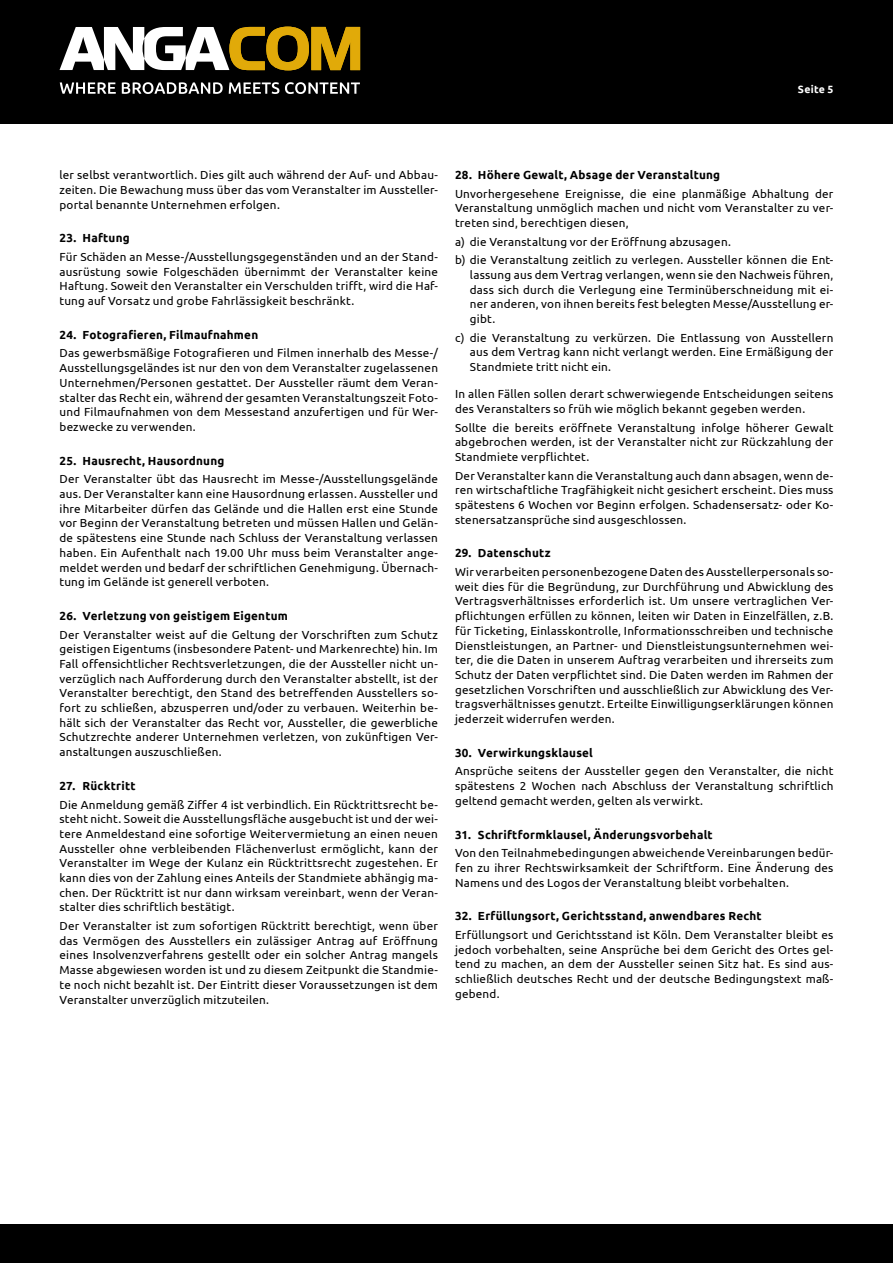
<style>
.page{position:relative;width:893px;height:1263px;background:#fff}
.page>*{position:absolute;margin:0;border:0;box-sizing:border-box;transform-origin:0 0}
.t1{font:11.7px/14.7px "Ubuntu";letter-spacing:.015em;color:#000;text-align:justify}
.t2{font:700 11.7px "Ubuntu";letter-spacing:.02em;color:#000}
.t3{font:700 10.5px "Ubuntu";letter-spacing:.025em;color:#fff}
</style>
<div class="page">
<div style="left:0;top:1225px;width:893px;height:38px;background:#000"></div>
<div style="left:0;top:0;width:893px;height:123px;background:#000"></div>
<svg style="left:60px;top:27px;width:300px;height:44px"></svg>
<svg style="left:60px;top:82px;width:56px;height:12px"></svg>
<svg style="left:122px;top:82px;width:101px;height:12px"></svg>
<svg style="left:229px;top:82px;width:50px;height:12px"></svg>
<svg style="left:285px;top:82px;width:75px;height:12px"></svg>
<p class="t3" style="left:798px;top:83px;width:37px">Seite 5</p>
<p class="t1" style="left:60px;top:167px;width:380px">ler selbst verantwortlich. Dies gilt auch während der Auf- und Abbau&shy;zeiten. Die Bewachung muss über das vom Veranstalter im Aussteller&shy;portal benannte Unternehmen erfolgen.</p>
<p class="t2" style="left:60px;top:231px;width:72px">23. Haftung</p>
<p class="t1" style="left:60px;top:249px;width:380px">Für Schäden an Messe-/Ausstellungsgegenständen und an der Stand&shy;ausrüstung sowie Folgeschäden übernimmt der Veranstalter keine Haftung. Soweit den Veranstalter ein Verschulden trifft, wird die Haf&shy;tung auf Vorsatz und grobe Fahrlässigkeit beschränkt.</p>
<p class="t2" style="left:60px;top:328px;width:200px">24. Fotografieren, Filmaufnahmen</p>
<p class="t1" style="left:60px;top:346px;width:380px">Das gewerbsmäßige Fotografieren und Filmen innerhalb des Messe-/ Ausstellungsgeländes ist nur den von dem Veranstalter zugelassenen Unternehmen/Personen gestattet. Der Aussteller räumt dem Veran&shy;stalter das Recht ein, während der gesamten Veranstaltungszeit Foto&shy;und Filmaufnahmen von dem Messestand anzufertigen und für Wer&shy;bezwecke zu verwenden.</p>
<p class="t2" style="left:60px;top:453px;width:166px">25. Hausrecht, Hausordnung</p>
<p class="t1" style="left:60px;top:471px;width:380px">Der Veranstalter übt das Hausrecht im Messe-/Ausstellungsgelände aus. Der Veranstalter kann eine Hausordnung erlassen. Aussteller und ihre Mitarbeiter dürfen das Gelände und die Hallen erst eine Stunde vor Beginn der Veranstaltung betreten und müssen Hallen und Gelän&shy;de spätestens eine Stunde nach Schluss der Veranstaltung verlassen haben. Ein Aufenthalt nach 19.00 Uhr muss beim Veranstalter ange&shy;meldet werden und bedarf der schriftlichen Genehmigung. Übernach&shy;tung im Gelände ist generell verboten.</p>
<p class="t2" style="left:60px;top:609px;width:230px">26. Verletzung von geistigem Eigentum</p>
<p class="t1" style="left:60px;top:627px;width:380px">Der Veranstalter weist auf die Geltung der Vorschriften zum Schutz geistigen Eigentums (insbesondere Patent- und Markenrechte) hin. Im Fall offensichtlicher Rechtsverletzungen, die der Aussteller nicht un&shy;verzüglich nach Aufforderung durch den Veranstalter abstellt, ist der Veranstalter berechtigt, den Stand des betreffenden Ausstellers so&shy;fort zu schließen, abzusperren und/oder zu verbauen. Weiterhin be&shy;hält sich der Veranstalter das Recht vor, Aussteller, die gewerbliche Schutzrechte anderer Unternehmen verletzen, von zukünftigen Ver&shy;anstaltungen auszuschließen.</p>
<p class="t2" style="left:60px;top:779px;width:78px">27. Rücktritt</p>
<p class="t1" style="left:60px;top:797px;width:380px">Die Anmeldung gemäß Ziffer 4 ist verbindlich. Ein Rücktrittsrecht be&shy;steht nicht. Soweit die Ausstellungsfläche ausgebucht ist und der wei&shy;tere Anmeldestand eine sofortige Weitervermietung an einen neuen Aussteller ohne verbleibenden Flächenverlust ermöglicht, kann der Veranstalter im Wege der Kulanz ein Rücktrittsrecht zugestehen. Er kann dies von der Zahlung eines Anteils der Standmiete abhängig ma&shy;chen. Der Rücktritt ist nur dann wirksam vereinbart, wenn der Veran&shy;stalter dies schriftlich bestätigt.</p>
<p class="t1" style="left:60px;top:918px;width:380px">Der Veranstalter ist zum sofortigen Rücktritt berechtigt, wenn über das Vermögen des Ausstellers ein zulässiger Antrag auf Eröffnung eines Insolvenzverfahrens gestellt oder ein solcher Antrag mangels Masse abgewiesen worden ist und zu diesem Zeitpunkt die Standmie&shy;te noch nicht bezahlt ist. Der Eintritt dieser Voraussetzungen ist dem Veranstalter unverzüglich mitzuteilen.</p>
<p class="t2" style="left:455px;top:168px;width:267px">28. Höhere Gewalt, Absage der Veranstaltung</p>
<p class="t1" style="left:455px;top:186px;width:380px">Unvorhergesehene Ereignisse, die eine planmäßige Abhaltung der Veranstaltung unmöglich machen und nicht vom Veranstalter zu ver&shy;treten sind, berechtigen diesen,</p>
<p class="t1" style="left:455px;top:232px;width:380px;line-height:18.5px">a) die Veranstaltung vor der Eröffnung abzusagen.<br>b) die Veranstaltung zeitlich zu verlegen. Aussteller können die Ent-</p>
<p class="t1" style="left:470px;top:267px;width:365px">lassung aus dem Vertrag verlangen, wenn sie den Nachweis führen, dass sich durch die Verlegung eine Terminüberschneidung mit ei&shy;ner anderen, von ihnen bereits fest belegten Messe/Ausstellung er&shy;gibt.</p>
<p class="t1" style="left:470px;top:330px;width:365px;text-indent:-15px">c) die Veranstaltung zu verkürzen. Die Entlassung von Ausstellern aus dem Vertrag kann nicht verlangt werden. Eine Ermäßigung der Standmiete tritt nicht ein.</p>
<p class="t1" style="left:455px;top:386px;width:380px">In allen Fällen sollen derart schwerwiegende Entscheidungen seitens des Veranstalters so früh wie möglich bekannt gegeben werden.</p>
<p class="t1" style="left:455px;top:420px;width:380px">Sollte die bereits eröffnete Veranstaltung infolge höherer Gewalt abgebrochen werden, ist der Veranstalter nicht zur Rückzahlung der Standmiete verpflichtet.</p>
<p class="t1" style="left:455px;top:468px;width:380px">Der Veranstalter kann die Veranstaltung auch dann absagen, wenn de&shy;ren wirtschaftliche Tragfähigkeit nicht gesichert erscheint. Dies muss spätestens 6 Wochen vor Beginn erfolgen. Schadensersatz- oder Ko&shy;stenersatzansprüche sind ausgeschlossen.</p>
<p class="t2" style="left:455px;top:546px;width:97px">29. Datenschutz</p>
<p class="t1" style="left:455px;top:564px;width:380px">Wir verarbeiten personenbezogene Daten des Ausstellerpersonals so&shy;weit dies für die Begründung, zur Durchführung und Abwicklung des Vertragsverhältnisses erforderlich ist. Um unsere vertraglichen Ver&shy;pflichtungen erfüllen zu können, leiten wir Daten in Einzelfällen, z.B. für Ticketing, Einlasskontrolle, Informationsschreiben und technische Dienstleistungen, an Partner- und Dienstleistungsunternehmen wei&shy;ter, die die Daten in unserem Auftrag verarbeiten und ihrerseits zum Schutz der Daten verpflichtet sind. Die Daten werden im Rahmen der gesetzlichen Vorschriften und ausschließlich zur Abwicklung des Ver&shy;tragsverhältnisses genutzt. Erteilte Einwilligungserklärungen können jederzeit widerrufen werden.</p>
<p class="t2" style="left:455px;top:746px;width:139px">30. Verwirkungsklausel</p>
<p class="t1" style="left:455px;top:763px;width:380px">Ansprüche seitens der Aussteller gegen den Veranstalter, die nicht spätestens 2 Wochen nach Abschluss der Veranstaltung schriftlich geltend gemacht werden, gelten als verwirkt.</p>
<p class="t2" style="left:455px;top:827px;width:259px">31. Schriftformklausel, Änderungsvorbehalt</p>
<p class="t1" style="left:455px;top:845px;width:380px">Von den Teilnahmebedingungen abweichende Vereinbarungen bedür&shy;fen zu ihrer Rechtswirksamkeit der Schriftform. Eine Änderung des Namens und des Logos der Veranstaltung bleibt vorbehalten.</p>
<p class="t2" style="left:455px;top:909px;width:308px">32. Erfüllungsort, Gerichtsstand, anwendbares Recht</p>
<p class="t1" style="left:455px;top:927px;width:380px">Erfüllungsort und Gerichtsstand ist Köln. Dem Veranstalter bleibt es jedoch vorbehalten, seine Ansprüche bei dem Gericht des Ortes gel&shy;tend zu machen, an dem der Aussteller seinen Sitz hat. Es sind aus&shy;schließlich deutsches Recht und der deutsche Bedingungstext maß&shy;gebend.</p>
</div>
